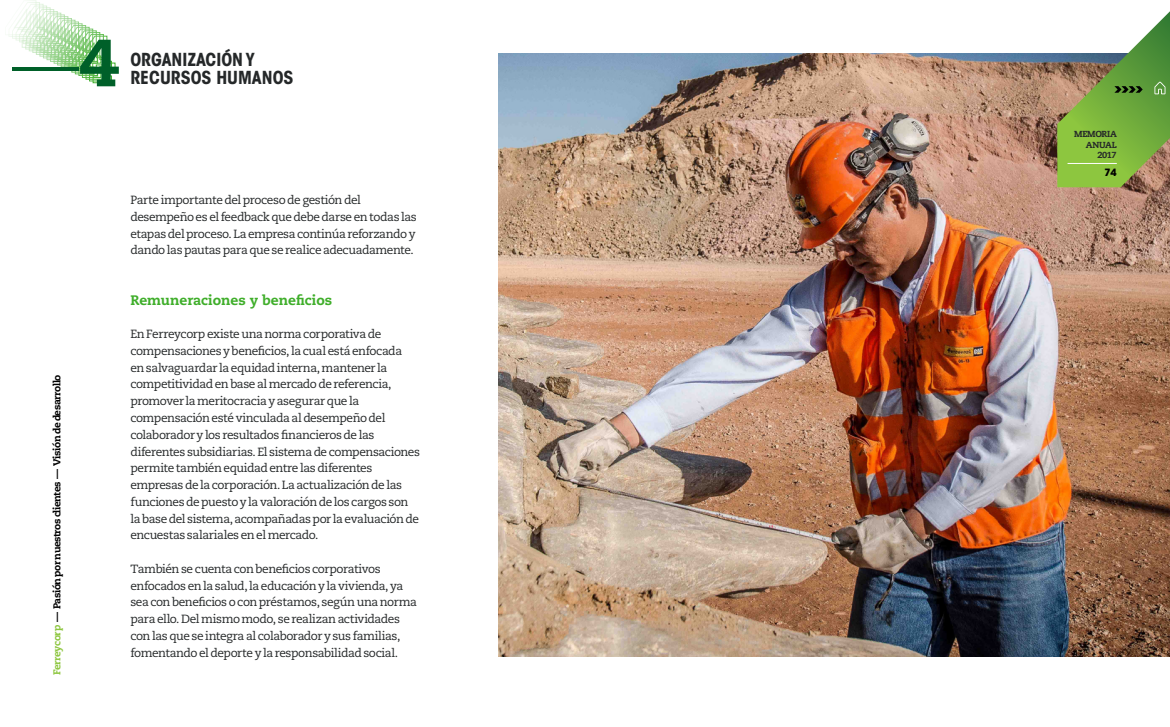
<style>
.page{position:relative;width:1170px;height:727px;background:#fff}
.page>*{position:absolute;margin:0;border:0;box-sizing:border-box;transform-origin:0 0}
.t1{font:300 66.5px "Caecilia LT Std";color:#006029}
.t2{font:700 condensed 17.75px "ITC Avant Garde Std";color:#252829}
.t3{font:800 13.75px "Caecilia LT Std";color:#3fae2a}
.t4{font:11.88px/16.8px "Caecilia LT Std";letter-spacing:-.035em;color:#252829}
.t5{font:800 10px "Caecilia LT Std";letter-spacing:-.045em;color:#000}
.t6{font:700 10px "ITC Avant Garde Std";color:#000}
.t7{font:800 8.75px/10.5px "Caecilia LT Std";letter-spacing:-.03em;color:#252829;text-align:right}
.s1{font-weight:800}
.s2{color:#8dc63f}
</style>
<div class="page">
<img style="left:499px;top:53px;width:670px;height:603px">
<svg style="left:1057px;top:12px;width:112px;height:175px"></svg>
<hr style="left:1067px;top:163px;width:49px;height:1px;background:#fff">
<svg style="left:8px;top:0;width:107px;height:83px"></svg>
<h1 class="t1" style="left:13px;top:26px;width:107px">—<span class="s1">4</span></h1>
<h2 class="t2" style="left:130px;top:49px;width:126px">ORGANIZACIÓN Y</h2>
<h2 class="t2" style="left:130px;top:66px;width:164px">RECURSOS HUMANOS</h2>
<p class="t5" style="left:51px;top:674px;width:302px;rotate:-90deg"><span class="s2">Ferreycorp</span> — Pasión por nuestros clientes — Visión de desarrollo</p>
<p class="t4" style="left:130px;top:192px;width:288px">Parte importante del proceso de gestión del desempeño es el feedback que debe darse en todas las etapas del proceso. La empresa continúa reforzando y dando las pautas para que se realice adecuadamente.</p>
<p class="t3" style="left:130px;top:291px;width:203px">Remuneraciones y beneficios</p>
<p class="t4" style="left:130px;top:326px;width:291px">En Ferreycorp existe una norma corporativa de compensaciones y beneficios, la cual está enfocada<br>en salvaguardar la equidad interna, mantener la competitividad en base al mercado de referencia, promover la meritocracia y asegurar que la compensación esté vinculada al desempeño del colaborador y los resultados financieros de las diferentes subsidiarias. El sistema de compensaciones permite también equidad entre las diferentes empresas de la corporación. La actualización de las funciones de puesto y la valoración de los cargos son la base del sistema, acompañadas por la evaluación de encuestas salariales en el mercado.</p>
<p class="t4" style="left:130px;top:560px;width:288px">También se cuenta con beneficios corporativos enfocados en la salud, la educación y la vivienda, ya sea con beneficios o con préstamos, según una norma para ello. Del mismo modo, se realizan actividades con las que se integra al colaborador y sus familias, fomentando el deporte y la responsabilidad social.</p>
<p class="t7" style="left:1074px;top:129px;width:44px">MEMORIA<br>ANUAL<br>2017</p>
<p class="t6" style="left:1104px;top:165px;width:14px">74</p>
</div>
